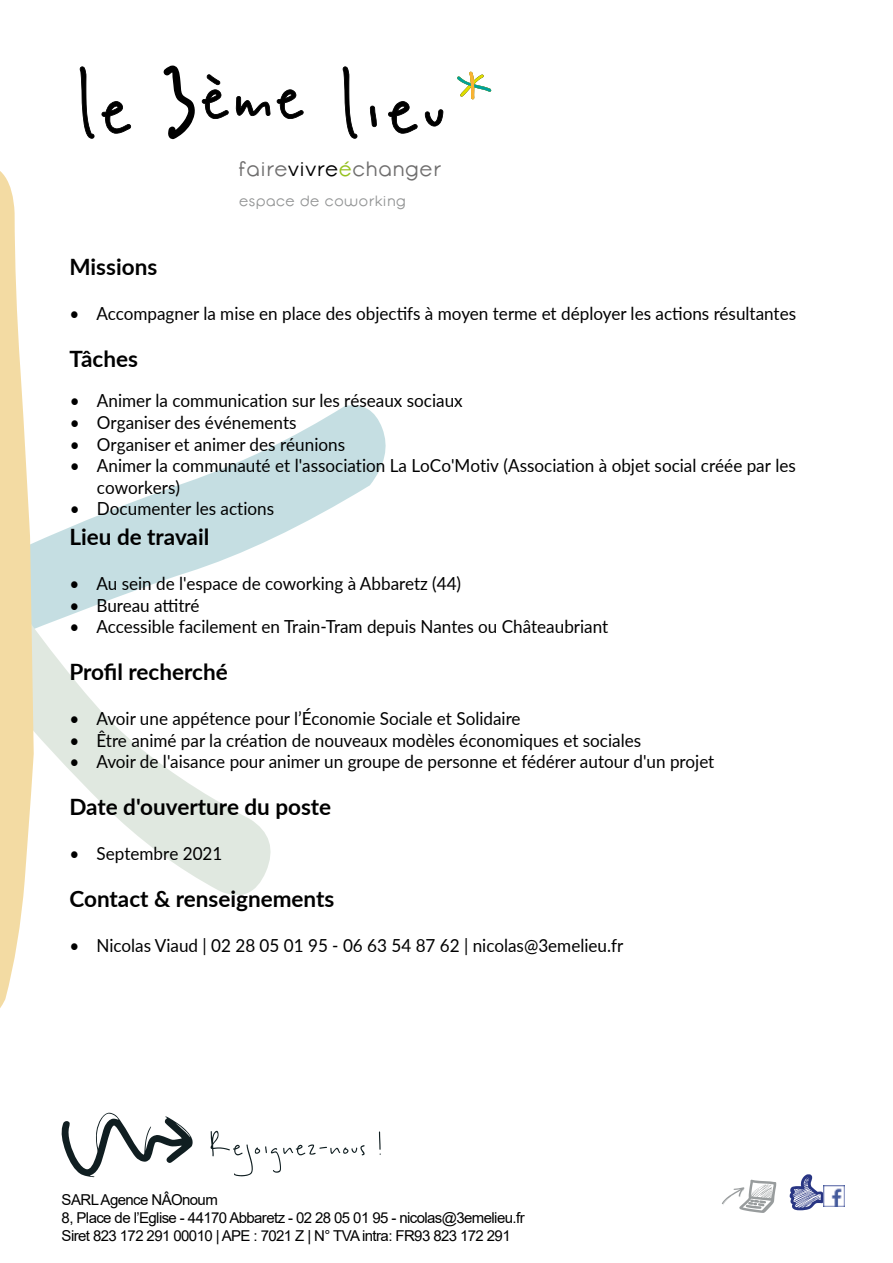
<style>
.page{position:relative;width:893px;height:1263px;background:#fff}
.page>*{position:absolute;margin:0;border:0;box-sizing:border-box;transform-origin:0 0}
.t1{font:700 22.5px "Lato";color:#000}
.t2{font:20.7px "Opificio";color:#706f6f}
.t3{font:18px/21.6px "Lato";color:#000;scale:.95 1}
.t4{font:15px/18px "Arial";letter-spacing:-.04em;color:#000}
.t5{font:14.85px "Opificio";color:#2d3031}
.s1{color:#000}
.s2{color:#95c11f}
.s3{font-style:inherit}
</style>
<div class="page">
<svg style="left:80px;top:66px;width:15px;height:73px"></svg>
<svg style="left:101px;top:101px;width:30px;height:33px"></svg>
<svg style="left:163px;top:66px;width:32px;height:73px"></svg>
<svg style="left:202px;top:74px;width:27px;height:45px"></svg>
<svg style="left:236px;top:96px;width:34px;height:20px"></svg>
<svg style="left:277px;top:89px;width:27px;height:30px"></svg>
<svg style="left:343px;top:66px;width:15px;height:73px"></svg>
<svg style="left:370px;top:106px;width:7px;height:21px"></svg>
<svg style="left:388px;top:101px;width:30px;height:33px"></svg>
<svg style="left:425px;top:109px;width:18px;height:18px"></svg>
<svg style="left:457px;top:72px;width:34px;height:27px"></svg>
<svg style="left:61px;top:1112px;width:132px;height:65px"></svg>
<svg style="left:211px;top:1131px;width:170px;height:45px"></svg>
<svg style="left:722px;top:1180px;width:54px;height:33px"></svg>
<svg style="left:789px;top:1174px;width:34px;height:36px"></svg>
<img style="left:823px;top:1185px;width:22px;height:22px">
<svg style="left:34px;top:405px;width:352px;height:152px"></svg>
<svg style="left:34px;top:557px;width:237px;height:338px"></svg>
<svg style="left:0;top:171px;width:34px;height:837px"></svg>
<p class="t2" style="left:238px;top:157px;width:205px">faire<span class="s1">vivre</span><span class="s2">é</span>changer</p>
<p class="t5" style="left:239px;top:192px;width:169px">espace de coworking</p>
<p class="t1" style="left:69px;top:251px;width:89px">Missions</p>
<p class="t3" style="left:69px;top:302px;width:766px">• Accompagner la mise en place des objectifs à moyen terme et déployer les actions résultantes</p>
<p class="t1" style="left:69px;top:342px;width:70px">Tâches</p>
<p class="t3" style="left:70px;top:389px;width:415px">• Animer la communication sur les réseaux sociaux</p>
<p class="t3" style="left:70px;top:411px;width:240px">• Organiser des événements</p>
<p class="t3" style="left:70px;top:432px;width:291px">• Organiser et animer des réunions</p>
<p class="t3" style="left:97px;top:454px;width:737px;text-indent:-27px">• Animer la communauté et l'association La LoCo'Motiv <span class="s3">(Association à objet social créée par les coworkers)</span></p>
<p class="t3" style="left:70px;top:497px;width:216px">• Documenter les actions</p>
<p class="t1" style="left:69px;top:521px;width:141px">Lieu de travail</p>
<p class="t3" style="left:69px;top:572px;width:414px">• Au sein de l'espace de coworking à Abbaretz (44)</p>
<p class="t3" style="left:69px;top:593px;width:138px">• Bureau attitré</p>
<p class="t3" style="left:69px;top:615px;width:569px">• Accessible facilement en Train-Tram depuis Nantes ou Châteaubriant</p>
<p class="t1" style="left:69px;top:656px;width:160px">Profil recherché</p>
<p class="t3" style="left:69px;top:707px;width:476px">• Avoir une appétence pour l’Économie Sociale et Solidaire</p>
<p class="t3" style="left:69px;top:728px;width:603px">• Être animé par la création de nouveaux modèles économiques et sociales</p>
<p class="t3" style="left:69px;top:750px;width:680px">• Avoir de l'aisance pour animer un groupe de personne et fédérer autour d'un projet</p>
<p class="t1" style="left:69px;top:791px;width:263px">Date d'ouverture du poste</p>
<p class="t3" style="left:69px;top:842px;width:163px">• Septembre 2021</p>
<p class="t1" style="left:69px;top:882px;width:266px">Contact &amp; renseignements</p>
<p class="t3" style="left:69px;top:934px;width:584px">• Nicolas Viaud | 02 28 05 01 95 - 06 63 54 87 62 | nicolas@3emelieu.fr</p>
<p class="t4" style="left:62px;top:1190px;width:464px">SARL Agence NÂOnoum<br>8, Place de l’Eglise - 44170 Abbaretz - 02 28 05 01 95 - nicolas@3emelieu.fr<br>Siret 823 172 291 00010 | APE : 7021 Z | N° TVA intra: FR93 823 172 291</p>
</div>
